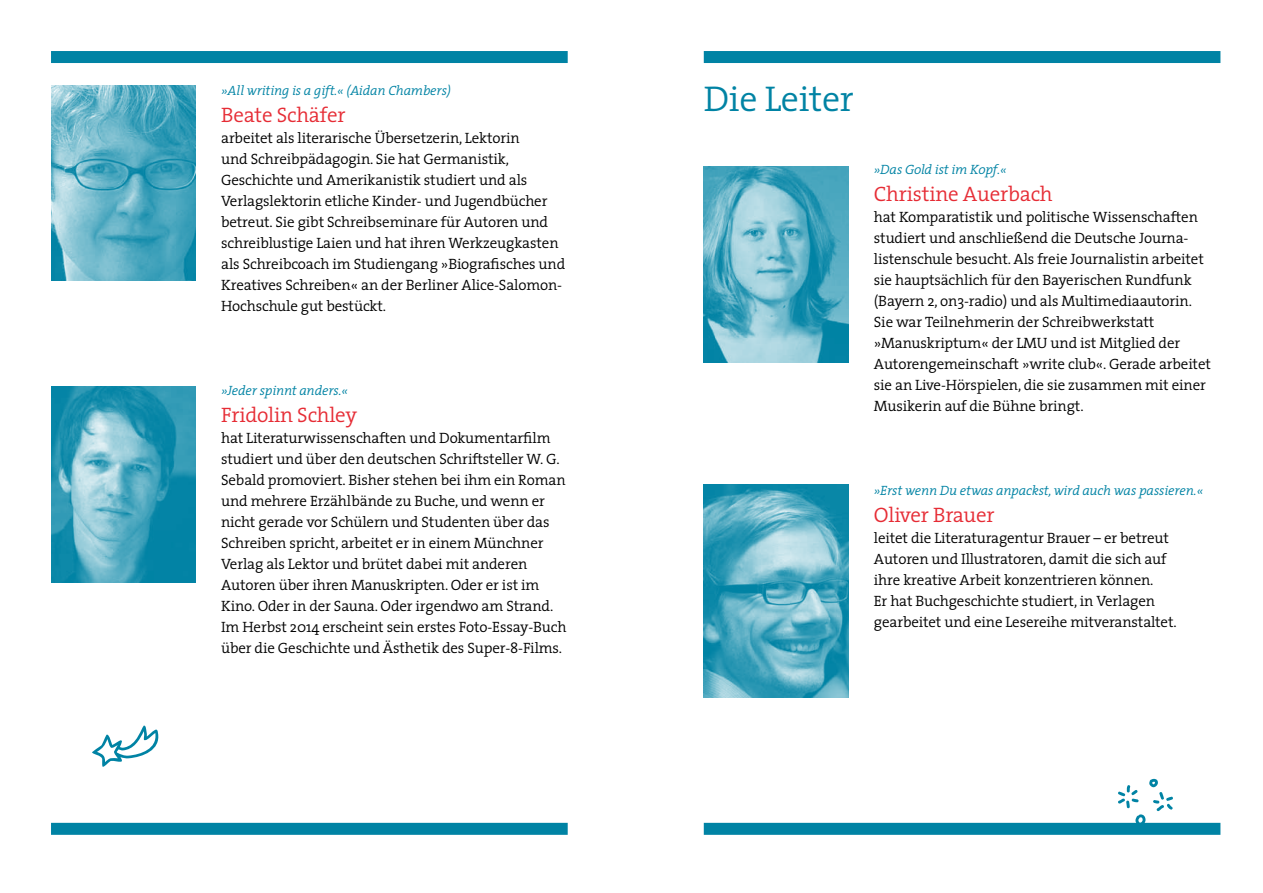
<style>
.page{position:relative;width:1263px;height:893px;background:#fff}
.page>*{position:absolute;margin:0;border:0;box-sizing:border-box;transform-origin:0 0}
.t1{font:72.75px "Atman dings";color:#0083a4}
.t2{font:300 36px "The Serif";letter-spacing:-.01em;color:#0083a4}
.t3{font:300 21px "The Serif";letter-spacing:-.01em;color:#e62c35}
.t4{font:300 15px/21px "The Serif";letter-spacing:-.01em;color:#000}
.t5{font:italic 300 13.5px "The Serif";letter-spacing:-.01em;color:#0083a4}
</style>
<div class="page">
<div style="left:704px;top:51px;width:516px;height:12px;background:#0083a4"></div>
<div style="left:704px;top:823px;width:516px;height:12px;background:#0083a4"></div>
<div style="left:51px;top:51px;width:517px;height:12px;background:#0083a4"></div>
<div style="left:51px;top:823px;width:517px;height:12px;background:#0083a4"></div>
<img style="left:704px;top:166px;width:144px;height:196px">
<img style="left:51px;top:85px;width:145px;height:196px">
<img style="left:51px;top:387px;width:145px;height:196px">
<img style="left:704px;top:485px;width:144px;height:212px">
<p class="t5" style="left:221px;top:79px;width:231px">»All writing is a gift.« (Aidan Chambers)</p>
<h3 class="t3" style="left:221px;top:97px;width:126px">Beate Schäfer</h3>
<p class="t4" style="left:221px;top:127px;width:346px">arbeitet als literarische Übersetzerin, Lektorin<br>und Schreibpädagogin. Sie hat Germanistik, Geschichte und Amerikanistik studiert und als Verlagslektorin etliche Kinder- und Jugendbücher betreut. Sie gibt Schreibseminare für Autoren und schreiblustige Laien und hat ihren Werkzeugkasten als Schreibcoach im Studiengang »Biografisches und Kreatives Schreiben« an der Berliner Alice-Salomon-Hochschule gut bestückt.</p>
<p class="t5" style="left:221px;top:379px;width:128px">»Jeder spinnt anders.«</p>
<h3 class="t3" style="left:221px;top:397px;width:138px">Fridolin Schley</h3>
<p class="t4" style="left:221px;top:427px;width:347px">hat Literaturwissenschaften und Dokumentarfilm studiert und über den deutschen Schriftsteller W. G.<br>Sebald promoviert. Bisher stehen bei ihm ein Roman und mehrere Erzählbände zu Buche, und wenn er nicht gerade vor Schülern und Studenten über das Schreiben spricht, arbeitet er in einem Münchner Verlag als Lektor und brütet dabei mit anderen Autoren über ihren Manuskripten. Oder er ist im Kino. Oder in der Sauna. Oder irgendwo am Strand.<br>Im Herbst 2014 erscheint sein erstes Foto-Essay-Buch über die Geschichte und Ästhetik des Super-8-Films.</p>
<h2 class="t2" style="left:704px;top:69px;width:151px">Die Leiter</h2>
<p class="t5" style="left:874px;top:159px;width:134px">»Das Gold ist im Kopf.«</p>
<h3 class="t3" style="left:874px;top:177px;width:180px">Christine Auerbach</h3>
<p class="t4" style="left:874px;top:206px;width:339px">hat Komparatistik und politische Wissenschaften studiert und anschließend die Deutsche Journa&shy;listenschule besucht. Als freie Journalistin arbeitet sie hauptsächlich für den Bayerischen Rundfunk (Bayern 2, on3-radio) und als Multimediaautorin.<br>Sie war Teilnehmerin der Schreibwerkstatt »Manuskriptum« der LMU und ist Mitglied der Autorengemeinschaft »write club«. Gerade arbeitet sie an Live-Hörspielen, die sie zusammen mit einer Musikerin auf die Bühne bringt.</p>
<p class="t5" style="left:874px;top:480px;width:331px">»Erst wenn Du etwas anpackst, wird auch was passieren.«</p>
<h3 class="t3" style="left:874px;top:498px;width:122px">Oliver Brauer</h3>
<p class="t4" style="left:874px;top:527px;width:304px">leitet die Literaturagentur Brauer – er betreut Autoren und Illustratoren, damit die sich auf ihre kreative Arbeit konzentrieren können.<br>Er hat Buchgeschichte studiert, in Verlagen gearbeitet und eine Lesereihe mitveranstaltet.</p>
<h1 class="t1" style="left:1113px;top:759px;width:63px">s</h1>
</div>
